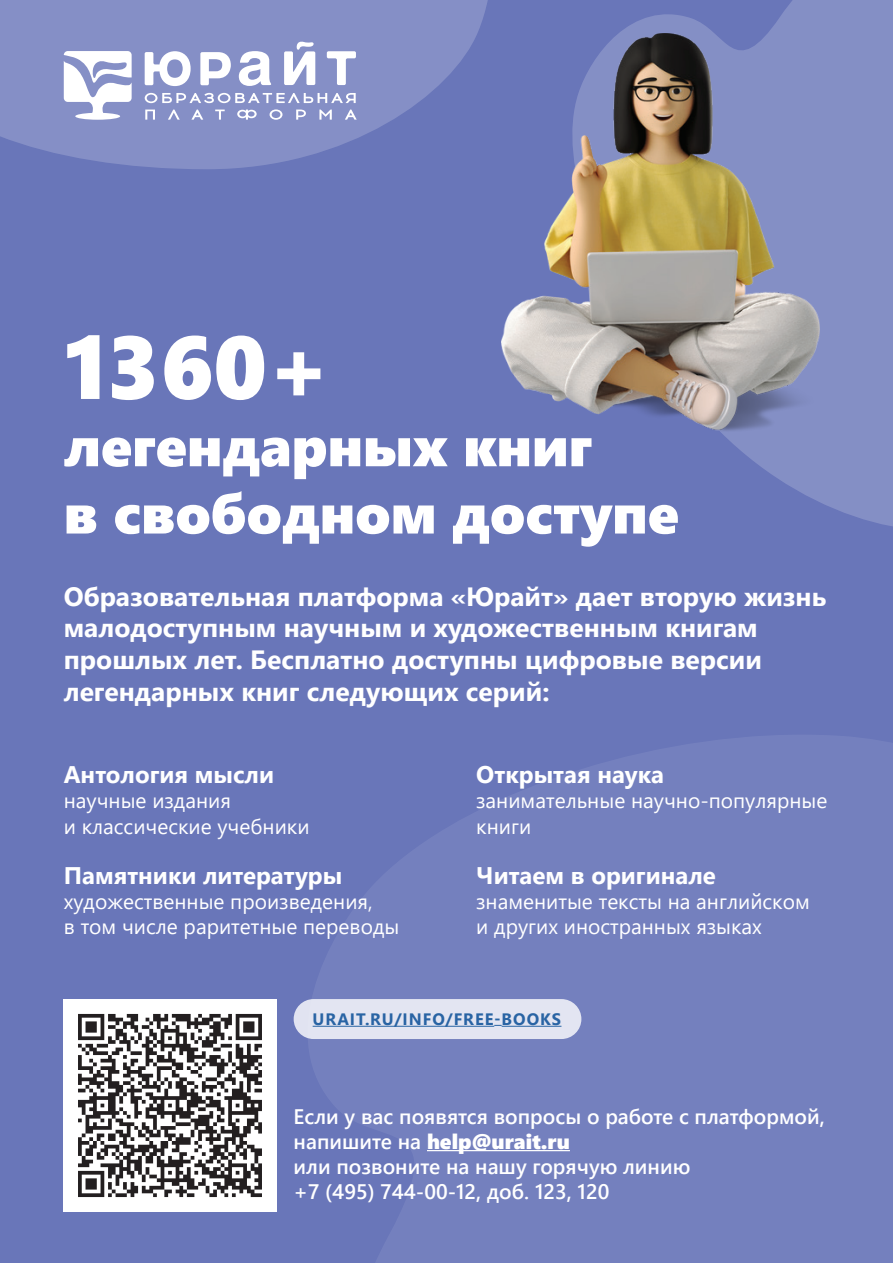
<style>
.page{position:relative;width:893px;height:1263px;background:#6976b9}
.page>*{position:absolute;margin:0;border:0;box-sizing:border-box;transform-origin:0 0}
.t1{font:89.1px "Segoe UI Black";color:#fff}
.t2{font:56.1px/67.2px "Segoe UI Black";color:#fff}
.t3{font:700 26.4px/31.7px "Segoe UI";color:#fff}
.t4{font:700 24px "Segoe UI";color:#fff}
.t5{font:21px/25.2px "Segoe UI";color:#fff}
.t6{font:600 21px/25.2px "Segoe UI";color:#fff}
.t7{font:21px "Segoe UI Black";color:#fff}
.t8{font:700 16.5px "Segoe UI";letter-spacing:.06em;color:#175d9e}
.s1{font-family:"Segoe UI";font-weight:600}
</style>
<div class="page">
<img style="left:0;top:0;width:488px;height:169px">
<img style="left:619px;top:0;width:274px;height:526px">
<svg style="left:145px;top:109px;width:212px;height:11px;background:#9da5d1"></svg>
<svg style="left:145px;top:42px;width:211px;height:44px;background:#b4badc"></svg>
<svg style="left:145px;top:93px;width:211px;height:10px;background:#afb6d9"></svg>
<svg style="left:64px;top:51px;width:68px;height:69px;background:#cdd1e7"></svg>
<svg style="left:307px;top:735px;width:586px;height:528px;fill:#7480be"></svg>
<hr style="left:427px;top:1150px;width:143px;height:1px;background:#fff">
<img style="left:64px;top:999px;width:213px;height:213px">
<div style="left:294px;top:999px;width:287px;height:40px;background:#e3e5f2;border-radius:20px"></div>
<hr style="left:313px;top:1026px;width:181px;height:1px;background:#175d9e">
<hr style="left:502px;top:1026px;width:59px;height:1px;background:#175d9e">
<img style="left:502px;top:33px;width:318px;height:400px">
<h1 class="t1" style="left:64px;top:303px;width:268px">1360+</h1>
<h2 class="t2" style="left:64px;top:409px;width:617px">легендарных книг<br>в свободном доступе</h2>
<p class="t3" style="left:64px;top:578px;width:764px">Образовательная платформа «Юрайт» дает вторую жизнь малодоступным научным и художественным книгам прошлых лет. Бесплатно доступны цифровые версии легендарных книг следующих серий:</p>
<p class="t4" style="left:64px;top:752px;width:212px">Антология мысли</p>
<p class="t5" style="left:64px;top:786px;width:247px">научные издания<br>и классические учебники</p>
<p class="t4" style="left:64px;top:852px;width:280px">Памятники литературы</p>
<p class="t5" style="left:64px;top:887px;width:337px">художественные произведения,<br>в том числе раритетные переводы</p>
<p class="t4" style="left:476px;top:752px;width:189px">Открытая наука</p>
<p class="t5" style="left:476px;top:786px;width:353px">занимательные научно-популярные книги</p>
<p class="t4" style="left:476px;top:852px;width:241px">Читаем в оригинале</p>
<p class="t5" style="left:476px;top:887px;width:335px">знаменитые тексты на английском и других иностранных языках</p>
<p class="t8" style="left:313px;top:1003px;width:250px">URAIT.RU/INFO/FREE-BOOKS</p>
<p class="t6" style="left:294px;top:1102px;width:533px">Если у вас появятся вопросы о работе с платформой,</p>
<p class="t7" style="left:294px;top:1126px;width:278px"><span class="s1">напишите на</span> help@urait.ru</p>
<p class="t6" style="left:294px;top:1152px;width:398px">или позвоните на нашу горячую линию +7 (495) 744-00-12, доб. 123, 120</p>
</div>
